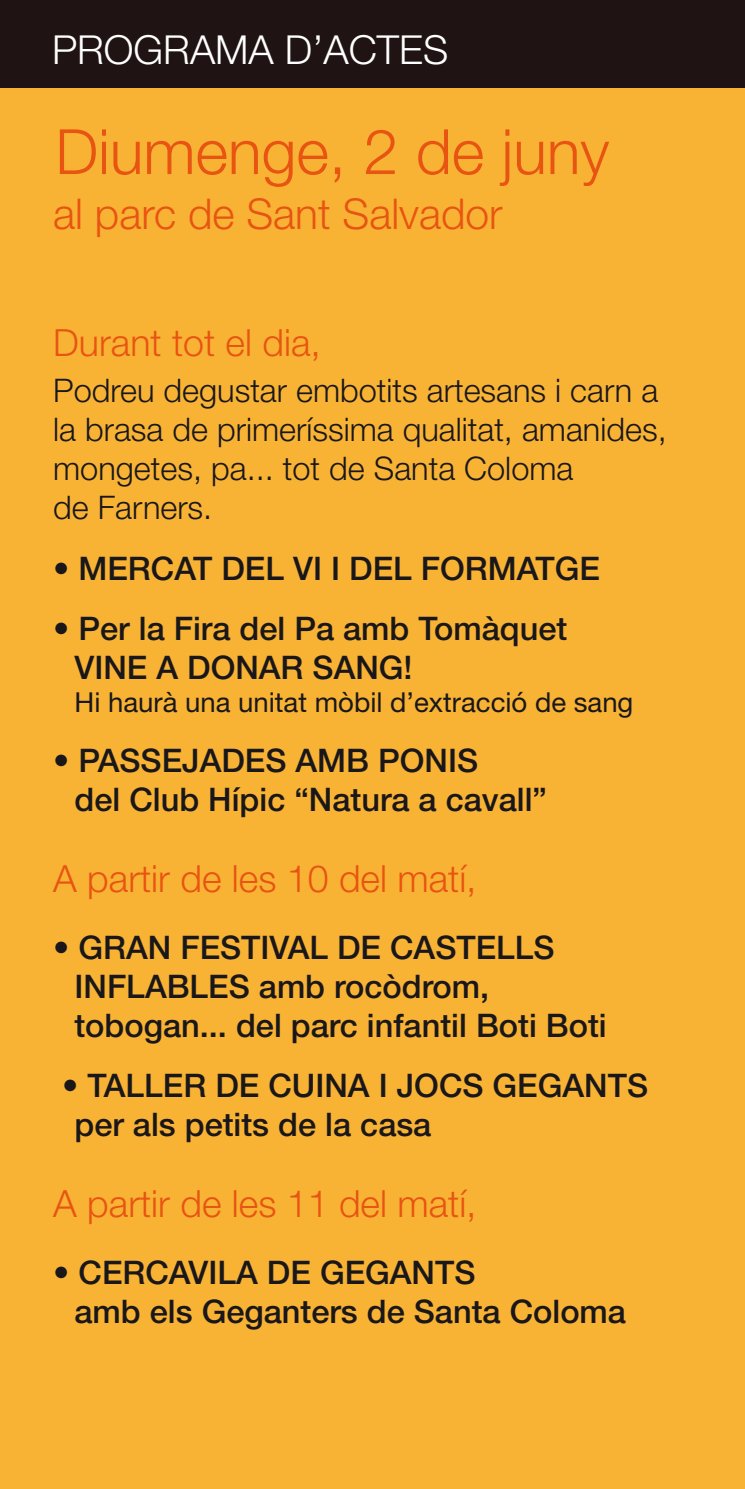
<style>
.page{position:relative;width:745px;height:1489px;background:#fff}
.page>*{position:absolute;margin:0;border:0;box-sizing:border-box;transform-origin:0 0}
.t1{font:300 62.5px "Helvetica Neue LT Std";color:#e85412}
.t2{font:300 42.5px "Helvetica Neue LT Std";color:#e85412}
.t3{font:300 40px "Helvetica Neue LT Std";color:#fff}
.t4{font:300 37.5px "Helvetica Neue LT Std";color:#e85412}
.t5{font:500 32.5px/39px "Helvetica Neue LT Std";color:#1a171b}
.t6{font:300 32.5px/39px "Helvetica Neue LT Std";color:#1a171b}
.t7{font:27.5px "Helvetica Neue LT Std";color:#1a171b}
.s1{font-weight:300}
</style>
<div class="page">
<div style="left:0;top:0;width:744px;height:1488px;background:#f8b334"></div>
<div style="left:0;top:0;width:744px;height:87px;background:#1f1413"></div>
<p class="t3" style="left:52px;top:25px;width:397px">PROGRAMA D’ACTES</p>
<h1 class="t1" style="left:55px;top:114px;width:555px">Diumenge, 2 de juny</h1>
<h2 class="t2" style="left:53px;top:187px;width:450px">al parc de Sant Salvador</h2>
<p class="t4" style="left:53px;top:320px;width:269px">Durant tot el dia,</p>
<p class="t6" style="left:53px;top:370px;width:614px">Podreu degustar embotits artesans i carn a la brasa de primeríssima qualitat, amanides, mongetes, pa... tot de Santa Coloma<br>de Farners.</p>
<p class="t5" style="left:53px;top:548px;width:548px"><span class="s1">•</span> MERCAT DEL VI I DEL FORMATGE</p>
<p class="t5" style="left:74px;top:608px;width:494px;text-indent:-21px"><span class="s1">•</span> Per la Fira del Pa amb Tomàquet<br>VINE A DONAR SANG!</p>
<p class="t7" style="left:74px;top:685px;width:560px">Hi haurà una unitat mòbil d’extracció de sang</p>
<p class="t5" style="left:74px;top:740px;width:473px;text-indent:-21px"><span class="s1">•</span> PASSEJADES AMB PONIS<br>del Club Hípic “Natura a cavall”</p>
<p class="t4" style="left:53px;top:855px;width:425px">A partir de les 10 del matí,</p>
<p class="t5" style="left:74px;top:927px;width:533px;text-indent:-21px"><span class="s1">•</span> GRAN FESTIVAL DE CASTELLS<br>INFLABLES amb rocòdrom, tobogan... del parc infantil Boti Boti</p>
<p class="t5" style="left:74px;top:1065px;width:574px;text-indent:-12px"><span class="s1">•</span> TALLER DE CUINA I JOCS GEGANTS per als petits de la casa</p>
<p class="t4" style="left:53px;top:1180px;width:425px">A partir de les 11 del matí,</p>
<p class="t5" style="left:74px;top:1252px;width:552px;text-indent:-21px"><span class="s1">•</span> CERCAVILA DE GEGANTS<br>amb els Geganters de Santa Coloma</p>
</div>
